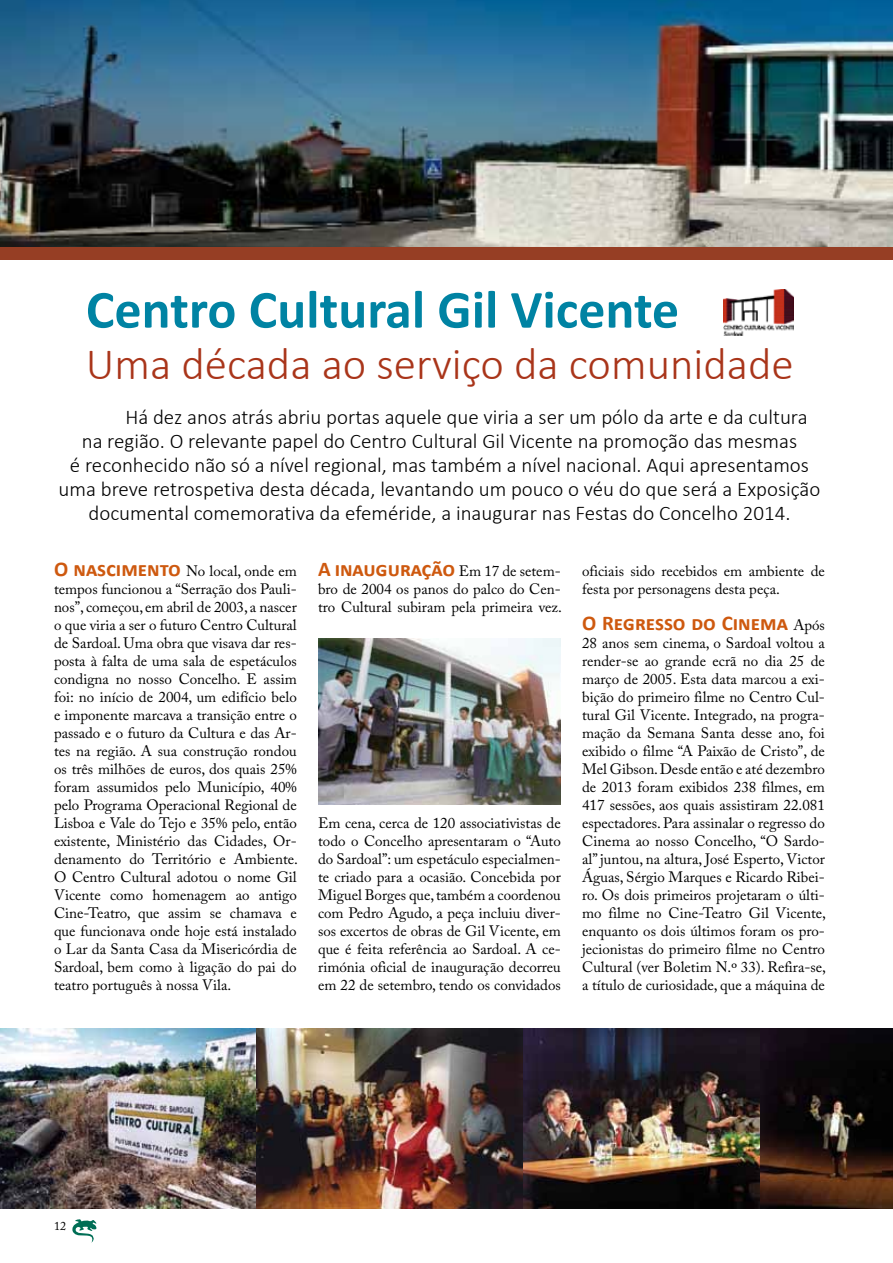
<style>
.page{position:relative;width:893px;height:1263px;background:#fff}
.page>*{position:absolute;margin:0;border:0;box-sizing:border-box;transform-origin:0 0}
.t1{font:700 54px "Calibri";color:#0083a3}
.t2{font:300 45px "Calibri";color:#a9351a}
.t3{font:300 21px "Calibri";color:#000}
.t4{font:700 21px "Calibri";color:#ce590f}
.t5{font:15px/18px "Adobe Caslon Pro";color:#000;text-align:justify}
.t6{font:12px "Adobe Caslon Pro";color:#000}
.s1{font-family:"Calibri";font-weight:700;font-size:21px;color:#ce590f}
.s2{font-family:"Adobe Caslon Pro";font-weight:400;font-size:15px;color:#000}
</style>
<div class="page">
<svg style="left:72px;top:1219px;width:25px;height:23px"></svg>
<img style="left:0;top:0;width:893px;height:247px">
<div style="left:0;top:247px;width:893px;height:12px;background:#963e24"></div>
<img style="left:318px;top:639px;width:243px;height:165px">
<img style="left:0;top:1028px;width:893px;height:180px">
<img style="left:724px;top:289px;width:70px;height:46px">
<h1 class="t1" style="left:86px;top:275px;width:595px">Centro Cultural Gil Vicente</h1>
<h2 class="t2" style="left:86px;top:336px;width:709px">Uma década ao serviço da comunidade</h2>
<h3 class="t3" style="left:125px;top:404px;width:684px">Há dez anos atrás abriu portas aquele que viria a ser um pólo da arte e da cultura</h3>
<h3 class="t3" style="left:82px;top:428px;width:717px">na região. O relevante papel do Centro Cultural Gil Vicente na promoção das mesmas</h3>
<h3 class="t3" style="left:70px;top:452px;width:741px">é reconhecido não só a nível regional, mas também a nível nacional. Aqui apresentamos</h3>
<h3 class="t3" style="left:59px;top:476px;width:763px">uma breve retrospetiva desta década, levantando um pouco o véu do que será a Exposição</h3>
<h3 class="t3" style="left:89px;top:500px;width:703px">documental comemorativa da efeméride, a inaugurar nas Festas do Concelho 2014.</h3>
<p class="t5" style="left:54px;top:562px;width:245px"><span class="s1">O nascimento</span> No local, onde em tempos funcionou a “Serração dos Pauli&shy;nos”, começou, em abril de 2003, a nascer o que viria a ser o futuro Centro Cultural de Sardoal. Uma obra que visava dar res&shy;posta à falta de uma sala de espetáculos condigna no nosso Concelho. E assim foi: no início de 2004, um edifício belo e imponente marcava a transição entre o passado e o futuro da Cultura e das Ar&shy;tes na região. A sua construção rondou os três milhões de euros, dos quais 25% foram assumidos pelo Município, 40% pelo Programa Operacional Regional de Lisboa e Vale do Tejo e 35% pelo, então existente, Ministério das Cidades, Or&shy;denamento do Território e Ambiente.<br>O Centro Cultural adotou o nome Gil Vicente como homenagem ao antigo Cine-Teatro, que assim se chamava e que funcionava onde hoje está instalado o Lar da Santa Casa da Misericórdia de Sardoal, bem como à ligação do pai do teatro português à nossa Vila.</p>
<h3 class="t4" style="left:318px;top:556px;width:244px">A inauguração <span class="s2">Em 17 de setem-</span></h3>
<p class="t5" style="left:318px;top:580px;width:245px">bro de 2004 os panos do palco do Cen&shy;tro Cultural subiram pela primeira vez.</p>
<p class="t5" style="left:318px;top:814px;width:244px">Em cena, cerca de 120 associativistas de todo o Concelho apresentaram o “Auto do Sardoal”: um espetáculo especialmen&shy;te criado para a ocasião. Concebida por Miguel Borges que, também a coordenou com Pedro Agudo, a peça incluiu diver&shy;sos excertos de obras de Gil Vicente, em que é feita referência ao Sardoal. A ce&shy;rimónia oficial de inauguração decorreu em 22 de setembro, tendo os convidados</p>
<p class="t5" style="left:582px;top:562px;width:244px">oficiais sido recebidos em ambiente de festa por personagens desta peça.</p>
<h3 class="t4" style="left:582px;top:610px;width:244px">O Regresso do Cinema <span class="s2">Após</span></h3>
<p class="t5" style="left:582px;top:634px;width:245px">28 anos sem cinema, o Sardoal voltou a render-se ao grande ecrã no dia 25 de março de 2005. Esta data marcou a exi&shy;bição do primeiro filme no Centro Cul&shy;tural Gil Vicente. Integrado, na progra&shy;mação da Semana Santa desse ano, foi exibido o filme “A Paixão de Cristo”, de Mel Gibson. Desde então e até dezembro de 2013 foram exibidos 238 filmes, em 417 sessões, aos quais assistiram 22.081 espectadores. Para assinalar o regresso do Cinema ao nosso Concelho, “O Sardo&shy;al” juntou, na altura, José Esperto, Victor Águas, Sérgio Marques e Ricardo Ribei&shy;ro. Os dois primeiros projetaram o últi&shy;mo filme no Cine-Teatro Gil Vicente, enquanto os dois últimos foram os pro&shy;jecionistas do primeiro filme no Centro Cultural (ver Boletim N.º 33). Refira-se, a título de curiosidade, que a máquina de</p>
<p class="t6" style="left:54px;top:1218px;width:13px">12</p>
</div>
